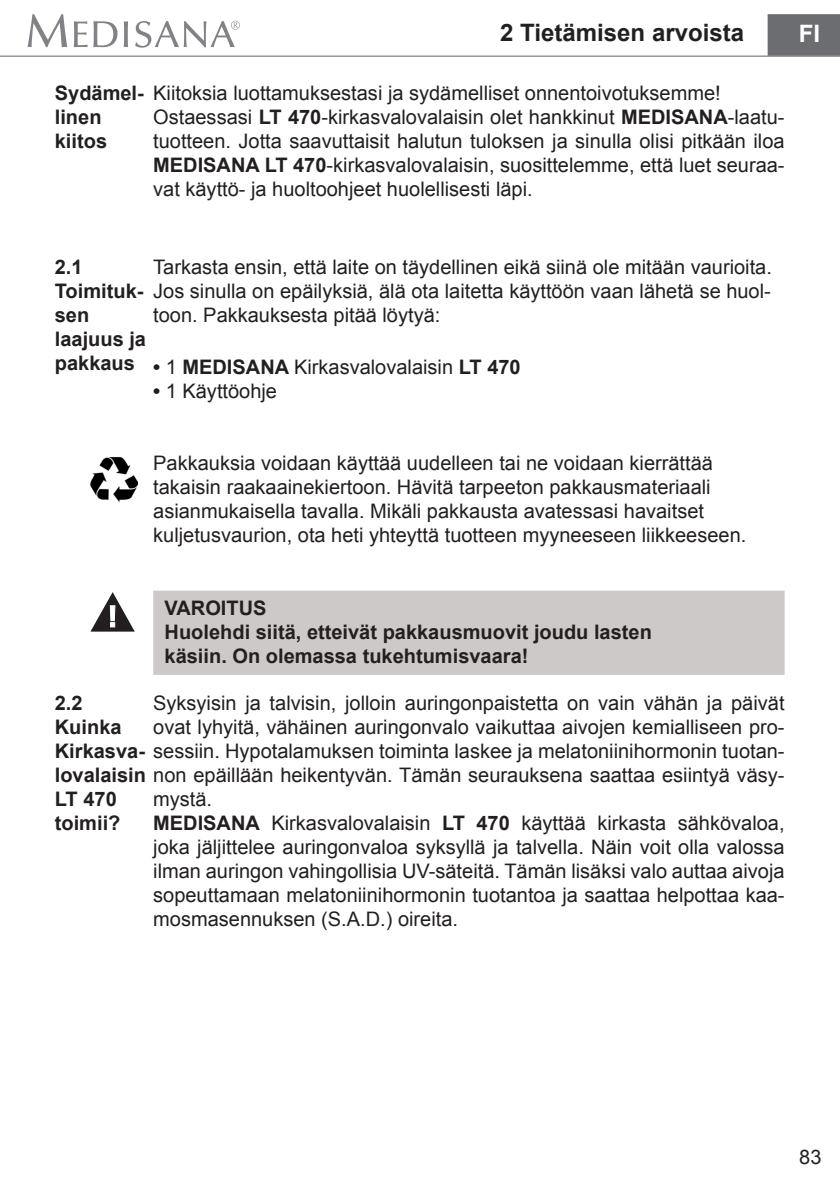
<style>
.page{position:relative;width:840px;height:1191px;background:#fff}
.page>*{position:absolute;margin:0;border:0;box-sizing:border-box;transform-origin:0 0}
.t1{font:700 24px "Arial";color:#231f20}
.t2{font:700 24px "Arial";color:#fff}
.t3{font:20px/24px "Arial";color:#231f20}
.t4{font:700 20px/24px "Arial";color:#231f20}
.s1{font-weight:700}
</style>
<div class="page">
<svg style="left:27px;top:14px;width:213px;height:34px"></svg>
<div style="left:767px;top:14px;width:72px;height:41px;background:#6c6d70"></div>
<hr style="left:0;top:55px;width:839px;height:2px;background:#939598">
<div style="left:153px;top:590px;width:631px;height:85px;background:#cdc9c8;border:2px solid #cdc9c8"></div>
<img style="left:90px;top:457px;width:47px;height:44px">
<svg style="left:91px;top:592px;width:44px;height:39px"></svg>
<p class="t1" style="left:500px;top:16px;width:245px">2 Tietämisen arvoista</p>
<p class="t2" style="left:798px;top:17px;width:23px">FI</p>
<p class="t4" style="left:55px;top:81px;width:90px">Sydämel&shy;linen kiitos</p>
<p class="t3" style="left:153px;top:81px;width:632px">Kiitoksia luottamuksestasi ja sydämelliset onnentoivotuksemme!<br>Ostaessasi <span class="s1">LT 470</span>-kirkasvalovalaisin olet hankkinut <span class="s1">MEDISANA</span>-laatu&shy;tuotteen. Jotta saavuttaisit halutun tuloksen ja sinulla olisi pitkään iloa <span class="s1">MEDISANA LT 470</span>-kirkasvalovalaisin, suosittelemme, että luet seuraa&shy;vat käyttö- ja huoltoohjeet huolellisesti läpi.</p>
<p class="t4" style="left:55px;top:255px;width:93px">2.1<br>Toimituk&shy;sen laajuus ja pakkaus</p>
<p class="t3" style="left:153px;top:255px;width:620px;text-align:justify">Tarkasta ensin, että laite on täydellinen eikä siinä ole mitään vaurioita.<br>Jos sinulla on epäilyksiä, älä ota laitetta käyttöön vaan lähetä se huol&shy;toon. Pakkauksesta pitää löytyä:</p>
<p class="t3" style="left:153px;top:355px;width:369px"><span class="s1">•</span> 1 <span class="s1">MEDISANA</span> Kirkasvalovalaisin <span class="s1">LT 470</span></p>
<p class="t3" style="left:153px;top:379px;width:125px"><span class="s1">•</span> 1 Käyttöohje</p>
<p class="t3" style="left:153px;top:451px;width:594px">Pakkauksia voidaan käyttää uudelleen tai ne voidaan kierrättää takaisin raakaainekiertoon. Hävitä tarpeeton pakkausmateriaali asianmukaisella tavalla. Mikäli pakkausta avatessasi havaitset kuljetusvaurion, ota heti yhteyttä tuotteen myyneeseen liikkeeseen.</p>
<p class="t4" style="left:164px;top:596px;width:488px">VAROITUS<br>Huolehdi siitä, etteivät pakkausmuovit joudu lasten käsiin. On olemassa tukehtumisvaara!</p>
<p class="t3" style="left:55px;top:691px;width:730px"><span class="s1">2.2<br>Kuinka<br>Kirkasva-</span> sessiin. Hypotalamuksen toiminta laskee ja melatoniinihormonin tuotan&shy;<span class="s1">lovalaisin</span> non epäillään heikentyvän. Tämän seurauksena saattaa esiintyä väsy-<br><span class="s1">LT 470<br>toimii?</span></p>
<p class="t3" style="left:153px;top:691px;width:632px">Syksyisin ja talvisin, jolloin auringonpaistetta on vain vähän ja päivät ovat lyhyitä, vähäinen auringonvalo vaikuttaa aivojen kemialliseen pro-</p>
<p class="t3" style="left:153px;top:787px;width:632px">mystä.<br><span class="s1">MEDISANA</span> Kirkasvalovalaisin <span class="s1">LT 470</span> käyttää kirkasta sähkövaloa, joka jäljittelee auringonvaloa syksyllä ja talvella. Näin voit olla valossa ilman auringon vahingollisia UV-säteitä. Tämän lisäksi valo auttaa aivoja sopeuttamaan melatoniinihormonin tuotantoa ja saattaa helpottaa kaa&shy;mosmasennuksen (S.A.D.) oireita.</p>
<p class="t3" style="left:798px;top:1144px;width:24px">83</p>
</div>
